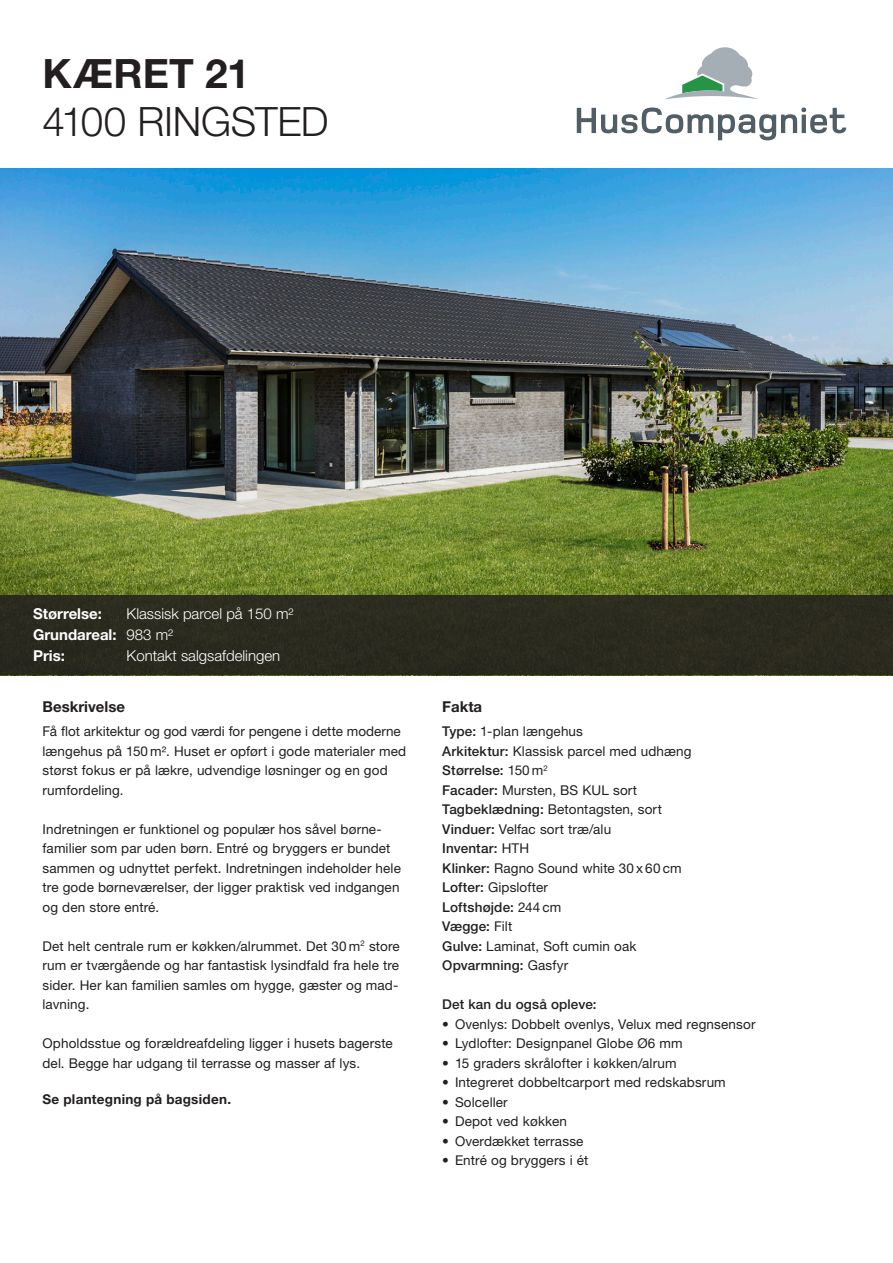
<style>
.page{position:relative;width:893px;height:1263px;background:#fff}
.page>*{position:absolute;margin:0;border:0;box-sizing:border-box;transform-origin:0 0}
.t1{font:300 40.5px "Helvetica Neue LT Std";letter-spacing:-.01em;color:#231f20}
.t2{font:700 40.5px "Helvetica Neue LT Std";letter-spacing:.005em;color:#231f20}
.t3{font:300 15px "Helvetica Neue LT Std";color:#fff}
.t4{font:700 15px "Helvetica Neue LT Std";color:#fff}
.TXT{font:700 15px "Helvetica Neue LT Std";color:#231f20}
.TXT-2{font:13.5px/19.5px "Helvetica Neue LT Std";letter-spacing:.01em;color:#231f20}
.TXT-3{font:500 13.5px "Helvetica Neue LT Std";letter-spacing:.015em;color:#231f20}
.TXT-4{font:700 13.5px "Helvetica Neue LT Std";letter-spacing:.02em;color:#231f20}
.s1{font-weight:300}
.s2{font-weight:500}
.s3{font-weight:400}
</style>
<div class="page">
<img style="left:0;top:168px;width:893px;height:427px">
<div style="left:0;top:595px;width:893px;height:80px;background:#2b2a1f"></div>
<svg style="left:577px;top:108px;width:269px;height:32px"></svg>
<svg style="left:665px;top:47px;width:93px;height:52px"></svg>
<p class="t2" style="left:43px;top:48px;width:208px">KÆRET 21</p>
<p class="t1" style="left:43px;top:97px;width:287px">4100 RINGSTED</p>
<p class="t4" style="left:33px;top:605px;width:70px">Størrelse:</p>
<p class="t3" style="left:127px;top:605px;width:168px">Klassisk parcel på 150 m²</p>
<p class="t4" style="left:33px;top:626px;width:142px">Grundareal: <span class="s1">983 m²</span></p>
<p class="t4" style="left:33px;top:647px;width:33px">Pris:</p>
<p class="t3" style="left:127px;top:647px;width:155px">Kontakt salgsafdelingen</p>
<p class="TXT" style="left:43px;top:697px;width:84px">Beskrivelse</p>
<p class="TXT" style="left:442px;top:697px;width:42px">Fakta</p>
<p class="TXT-2" style="left:43px;top:722px;width:365px">Få flot arkitektur og god værdi for pengene i dette moderne længehus på 150 m². Huset er opført i gode materialer med størst fokus er på lækre, udvendige løsninger og en god rumfordeling.</p>
<p class="TXT-2" style="left:43px;top:819px;width:360px">Indretningen er funktionel og populær hos såvel børne&shy;familier som par uden børn. Entré og bryggers er bundet sammen og udnyttet perfekt. Indretningen indeholder hele tre gode børneværelser, der ligger praktisk ved indgangen og den store entré.</p>
<p class="TXT-2" style="left:43px;top:936px;width:359px;text-align:justify">Det helt centrale rum er køkken/alrummet. Det 30 m<sup>2</sup> store rum er tværgående og har fantastisk lysindfald fra hele tre sider. Her kan familien samles om hygge, gæster og mad&shy;lavning.</p>
<p class="TXT-2" style="left:43px;top:1034px;width:352px">Opholdsstue og forældreafdeling ligger i husets bagerste del. Begge har udgang til terrasse og masser af lys.</p>
<p class="TXT-4" style="left:43px;top:1091px;width:190px">Se plantegning på bagsiden.</p>
<p class="TXT-2" style="left:442px;top:722px;width:142px"><span class="s2">Type:</span> 1-plan længehus</p>
<p class="TXT-2" style="left:442px;top:741px;width:251px"><span class="s2">Arkitektur:</span> Klassisk parcel med udhæng</p>
<p class="TXT-3" style="left:442px;top:762px;width:107px">Størrelse: <span class="s3">150 m</span><sup>2</sup></p>
<p class="TXT-2" style="left:442px;top:780px;width:196px"><span class="s2">Facader:</span> Mursten, BS KUL sort</p>
<p class="TXT-2" style="left:442px;top:800px;width:221px"><span class="s2">Tagbeklædning:</span> Betontagsten, sort</p>
<p class="TXT-2" style="left:442px;top:819px;width:170px"><span class="s2">Vinduer:</span> Velfac sort træ/alu</p>
<p class="TXT-3" style="left:442px;top:840px;width:88px">Inventar: <span class="s3">HTH</span></p>
<p class="TXT-2" style="left:442px;top:858px;width:241px"><span class="s2">Klinker:</span> Ragno Sound white 30 x 60 cm</p>
<p class="TXT-2" style="left:442px;top:878px;width:107px"><span class="s2">Lofter:</span> Gipslofter</p>
<p class="TXT-3" style="left:442px;top:899px;width:121px">Loftshøjde: <span class="s3">244 cm</span></p>
<p class="TXT-3" style="left:442px;top:918px;width:72px">Vægge: <span class="s3">Filt</span></p>
<p class="TXT-2" style="left:442px;top:936px;width:196px"><span class="s2">Gulve:</span> Laminat, Soft cumin oak</p>
<p class="TXT-3" style="left:442px;top:957px;width:128px">Opvarmning: <span class="s3">Gasfyr</span></p>
<p class="TXT-3" style="left:442px;top:996px;width:156px">Det kan du også opleve:</p>
<p class="TXT-2" style="left:442px;top:1014px;width:315px">• Ovenlys: Dobbelt ovenlys, Velux med regnsensor</p>
<p class="TXT-2" style="left:442px;top:1034px;width:242px">• Lydlofter: Designpanel Globe Ø6 mm</p>
<p class="TXT-2" style="left:442px;top:1053px;width:236px">• 15 graders skrålofter i køkken/alrum</p>
<p class="TXT-2" style="left:442px;top:1073px;width:285px">• Integreret dobbeltcarport med redskabsrum</p>
<p class="TXT-2" style="left:442px;top:1092px;width:67px">• Solceller</p>
<p class="TXT-2" style="left:442px;top:1112px;width:126px">• Depot ved køkken</p>
<p class="TXT-2" style="left:442px;top:1131px;width:143px">• Overdækket terrasse</p>
<p class="TXT-2" style="left:442px;top:1151px;width:148px">• Entré og bryggers i ét</p>
</div>
